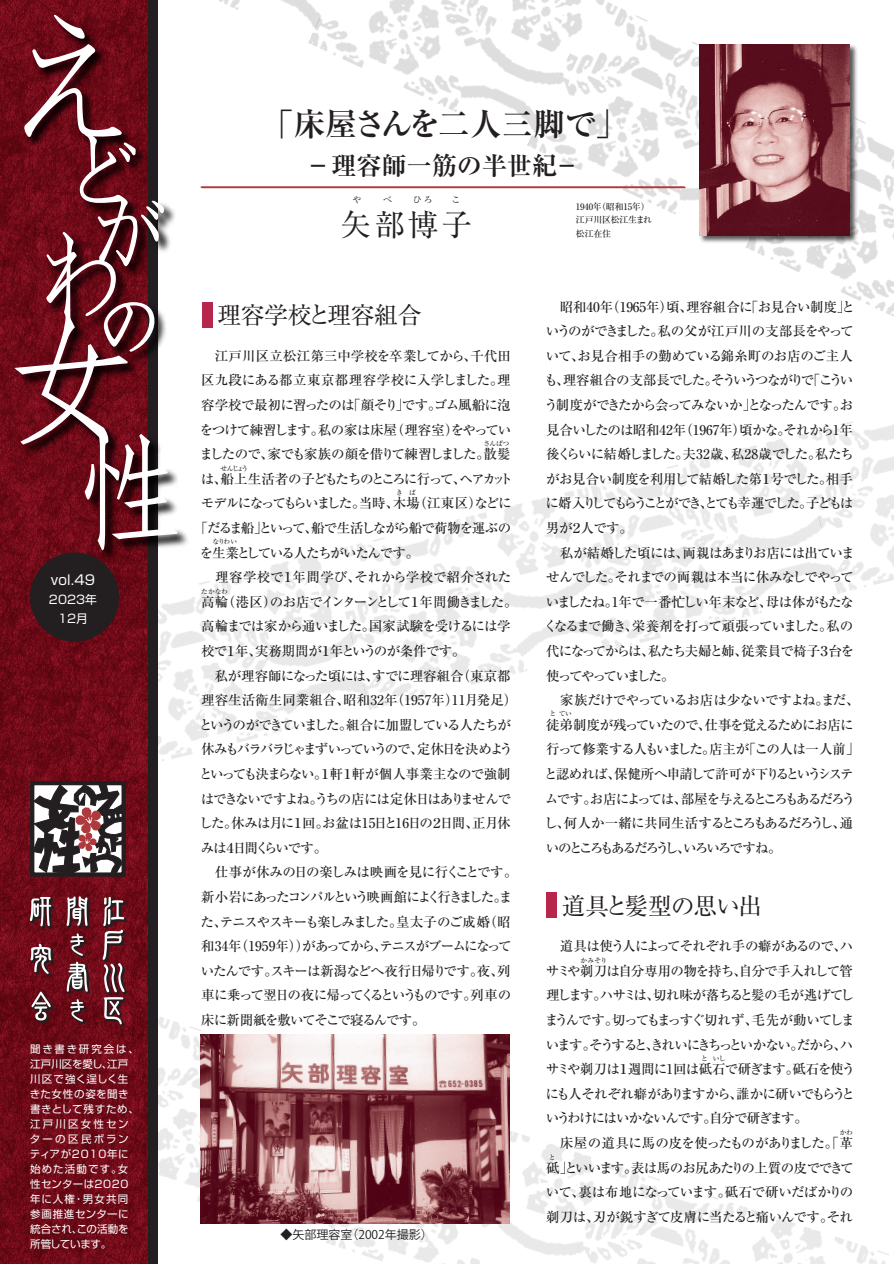
<style>
.page{position:relative;width:894px;height:1264px;background:#fff}
.page>*{position:absolute;margin:0;border:0;box-sizing:border-box;transform-origin:0 0}
.t1{font:700 31.8px "Ryumin Pr 5";letter-spacing:-.03em;color:#231f20}
.t2{font:30.45px "Ryumin Pr 5";color:#231f20}
.t3{font:700 25.2px "Ryumin Pr 5";color:#231f20}
.t4{font:24px "Ryumin Pr 5";letter-spacing:-.02em;color:#231f20}
.t5{font:24px "Ryumin Pr 5";letter-spacing:-.04em;color:#231f20}
.t6{font:500 13.5px/24.6px "Ryumin Pr 5";letter-spacing:-.075em;color:#231f20}
.t7{font:500 13.5px "Ryumin Pr 5";letter-spacing:-.105em;color:#231f20}
.t8{font:500 13.5px "Ryumin Pr 5";letter-spacing:.005em;color:#231f20}
.t9{font:500 13.5px "Ryumin Pr 5";letter-spacing:-.055em;color:#231f20}
.t10{font:500 13.5px "Ryumin Pr 5";letter-spacing:-.095em;color:#231f20}
.t11{font:500 13.5px "Ryumin Pr 5";letter-spacing:-.14em;color:#231f20}
.t12{font:500 13.5px "Ryumin Pr 5";letter-spacing:-.11em;color:#231f20}
.t13{font:500 13.5px "Ryumin Pr 5";letter-spacing:-.115em;color:#231f20}
.t14{font:500 13.5px "Ryumin Pr 5";letter-spacing:-.13em;color:#231f20}
.t15{font:500 13.5px "Ryumin Pr 5";letter-spacing:-.135em;color:#231f20}
.t16{font:500 13.5px "Ryumin Pr 5";letter-spacing:-.1em;color:#231f20}
.t17{font:500 13.5px "Ryumin Pr 5";letter-spacing:-.05em;color:#231f20}
.t18{font:500 13.5px "Ryumin Pr 5";letter-spacing:-.04em;color:#231f20}
.t19{font:500 13.5px "Ryumin Pr 5";letter-spacing:.025em;color:#231f20}
.t20{font:500 13.5px "Ryumin Pr 5";letter-spacing:-.015em;color:#231f20}
.t21{font:13.5px "Shin Go Pr 5";color:#fff}
.t22{font:12px "Koz Go Pr 6 N";color:#231f20}
.t23{font:11.85px/18.8px "Shin Go Pr 5";letter-spacing:.01em;color:#fff;text-align:center}
.t24{font:10.5px/15px "Shin Go Pr 5";letter-spacing:.055em;color:#fff}
.t25{font:500 9px/13.5px "Ryumin Pr 5";letter-spacing:-.025em;color:#231f20}
.t26{font:9px "Ryumin Pr 5";color:#231f20}
.t27{font:500 6.75px "Ryumin Pr 5";letter-spacing:-.045em;color:#231f20}
.s1{font-family:"Shin Go Pr 5"}
</style>
<div class="page">
<img style="left:219px;top:0;width:89px;height:18px">
<img style="left:308px;top:0;width:219px;height:121px">
<img style="left:747px;top:120px;width:147px;height:197px">
<img style="left:527px;top:0;width:288px;height:248px">
<img style="left:158px;top:555px;width:172px;height:206px">
<img style="left:330px;top:497px;width:234px;height:213px">
<img style="left:799px;top:421px;width:95px;height:173px">
<img style="left:564px;top:435px;width:274px;height:217px">
<img style="left:158px;top:1017px;width:168px;height:207px">
<img style="left:326px;top:1087px;width:265px;height:177px">
<img style="left:836px;top:1237px;width:53px;height:27px">
<img style="left:555px;top:1162px;width:281px;height:102px">
<img style="left:0;top:0;width:149px;height:1264px">
<div style="left:149px;top:0;width:9px;height:1264px;background:#231f20"></div>
<hr style="left:202px;top:187px;width:483px;height:1px;background:#af3a3e">
<div style="left:30px;top:552px;width:89px;height:89px;background:#231f20;border-radius:50%"></div>
<img style="left:12px;top:12px;width:181px;height:553px">
<svg style="left:12px;top:14px;width:166px;height:537px"></svg>
<svg style="left:30px;top:781px;width:96px;height:96px"></svg>
<svg style="left:33px;top:784px;width:90px;height:90px"></svg>
<svg style="left:103px;top:897px;width:25px;height:130px;background:#7f4950"></svg>
<svg style="left:67px;top:896px;width:24px;height:129px"></svg>
<svg style="left:30px;top:897px;width:25px;height:80px;background:#804b52"></svg>
<svg style="left:32px;top:991px;width:22px;height:33px"></svg>
<img style="left:698px;top:42px;width:162px;height:203px">
<img style="left:700px;top:44px;width:150px;height:191px">
<hr style="left:201px;top:186px;width:483px;height:2px;background:#af3a3e">
<div style="left:202px;top:302px;width:11px;height:25px;background:#b6274b"></div>
<div style="left:547px;top:892px;width:10px;height:26px;background:#b6274b"></div>
<img style="left:201px;top:1034px;width:308px;height:189px">
<p class="t21" style="left:51px;top:568px;width:46px">vol.49</p>
<p class="t23" style="left:49px;top:589px;width:50px">2023年<br>12月</p>
<p class="t24" style="left:30px;top:1041px;width:110px">聞き書き研究会は、江戸川区を愛し、江戸川区で強く逞しく生きた女性の姿を聞き書きとして残すため、江戸川区女性センターの区民ボランティアが2010年に始めた活動です。女性センターは2020年に人権・男女共同参画推進センターに統合され、この活動を所管しています。</p>
<h1 class="t1" style="left:262px;top:99px;width:367px">「床屋さんを二人三脚で」</h1>
<h3 class="t3" style="left:305px;top:145px;width:275px">－理容師一筋の半世紀－</h3>
<p class="t26" style="left:352px;top:193px;width:10px">や</p>
<p class="t26" style="left:383px;top:193px;width:51px">べ　 ひろ</p>
<p class="t26" style="left:451px;top:193px;width:10px">こ</p>
<h2 class="t2" style="left:341px;top:200px;width:133px">矢部博子</h2>
<p class="t25" style="left:576px;top:199px;width:78px">1940年（昭和15年）江戸川区松江生まれ松江在住</p>
<h3 class="t4" style="left:217px;top:296px;width:206px">理容学校と理容組合</h3>
<p class="t8" style="left:201px;top:345px;width:311px">　江戸川区立松江第三中学校を卒業してから、千代田</p>
<p class="t19" style="left:201px;top:370px;width:311px">区九段にある都立東京都理容学校に入学しました。理</p>
<p class="t9" style="left:201px;top:394px;width:311px">容学校で最初に習ったのは「顔そり」です。ゴム風船に泡</p>
<p class="t6" style="left:200px;top:416px;width:313px">をつけて練習します。私の家は床屋（理容室）をやってい</p>
<p class="t6" style="left:200px;top:441px;width:313px">ましたので、家でも家族の顔を借りて練習しました。散髪</p>
<p class="t13" style="left:201px;top:468px;width:314px">は、船上生活者の子どもたちのところに行って、ヘアカット</p>
<p class="t7" style="left:201px;top:493px;width:312px">モデルになってもらいました。当時、木場（江東区）などに</p>
<p class="t7" style="left:194px;top:517px;width:318px">「だるま船」といって、船で生活しながら船で荷物を運ぶの</p>
<p class="t7" style="left:200px;top:542px;width:221px">を生業としている人たちがいたんです。</p>
<p class="t20" style="left:201px;top:566px;width:312px">　理容学校で１年間学び、それから学校で紹介された</p>
<p class="t14" style="left:201px;top:591px;width:318px">高輪（港区）のお店でインターンとして１年間働きました。</p>
<p class="t6" style="left:201px;top:613px;width:311px">高輪までは家から通いました。国家試験を受けるには学</p>
<p class="t9" style="left:201px;top:640px;width:266px">校で１年、実務期間が１年というのが条件です。</p>
<p class="t17" style="left:201px;top:665px;width:311px">　私が理容師になった頃には、すでに理容組合（東京都</p>
<p class="t8" style="left:201px;top:689px;width:318px">理容生活衛生同業組合、昭和32年（1957年）11月発足）</p>
<p class="t16" style="left:199px;top:714px;width:313px">というのができていました。組合に加盟している人たちが</p>
<p class="t15" style="left:201px;top:739px;width:313px">休みもバラバラじゃまずいっていうので、定休日を決めよう</p>
<p class="t10" style="left:199px;top:763px;width:313px">といっても決まらない。１軒１軒が個人事業主なので強制</p>
<p class="t6" style="left:201px;top:785px;width:312px">はできないですよね。うちの店には定休日はありませんで</p>
<p class="t12" style="left:199px;top:812px;width:313px">した。休みは月に１回。お盆は15日と16日の２日間、正月休</p>
<p class="t11" style="left:201px;top:837px;width:128px">みは４日間くらいです。</p>
<p class="t18" style="left:201px;top:862px;width:318px">　仕事が休みの日の楽しみは映画を見に行くことです。</p>
<p class="t11" style="left:201px;top:886px;width:313px">新小岩にあったコンパルという映画館によく行きました。ま</p>
<p class="t6" style="left:201px;top:908px;width:312px">た、テニスやスキーも楽しみました。皇太子のご成婚（昭</p>
<p class="t6" style="left:201px;top:933px;width:312px">和34年（1959年））があってから、テニスがブームになって</p>
<p class="t6" style="left:201px;top:957px;width:312px">いたんです。スキーは新潟などへ夜行日帰りです。夜、列</p>
<p class="t6" style="left:201px;top:982px;width:311px">車に乗って翌日の夜に帰ってくるというものです。列車の</p>
<p class="t10" style="left:201px;top:1009px;width:226px">床に新聞紙を敷いてそこで寝るんです。</p>
<p class="t27" style="left:484px;top:438px;width:28px">さんぱつ</p>
<p class="t27" style="left:220px;top:463px;width:29px">せんじょう</p>
<p class="t27" style="left:396px;top:487px;width:21px">き　ば</p>
<p class="t27" style="left:212px;top:536px;width:26px">なりわい</p>
<p class="t27" style="left:201px;top:586px;width:28px">たかなわ</p>
<p class="t22" style="left:280px;top:1228px;width:154px"><span class="s1">◆</span>矢部理容室（2002年撮影）</p>
<p class="t6" style="left:544px;top:293px;width:317px">　昭和40年（1965年）頃、理容組合に「お見合い制度」というのができました。私の父が江戸川の支部長をやっていて、お見合相手の勤めている錦糸町のお店のご主人も、理容組合の支部長でした。そういうつながりで「こういう制度ができたから会ってみないか」となったんです。お見合いしたのは昭和42年（1967年）頃かな。それから1年後くらいに結婚しました。夫32歳、私28歳でした。私たちがお見合い制度を利用して結婚した第１号でした。相手に婿入りしてもらうことができ、とても幸運でした。子どもは男が２人です。<br>　私が結婚した頃には、両親はあまりお店には出ていませんでした。それまでの両親は本当に休みなしでやっていましたね。1年で一番忙しい年末など、母は体がもたなくなるまで働き、栄養剤を打って頑張っていました。私の代になってからは、私たち夫婦と姉、従業員で椅子３台を使ってやっていました。<br>　家族だけでやっているお店は少ないですよね。まだ、徒弟制度が残っていたので、仕事を覚えるためにお店に行って修業する人もいました。店主が「この人は一人前」と認めれば、保健所へ申請して許可が下りるというシステムです。お店によっては、部屋を与えるところもあるだろうし、何人か一緒に共同生活するところもあるだろうし、通いのところもあるだろうし、いろいろですね。</p>
<p class="t27" style="left:550px;top:708px;width:24px">とてい</p>
<h3 class="t5" style="left:562px;top:887px;width:202px">道具と髪型の思い出</h3>
<p class="t6" style="left:545px;top:933px;width:312px">　道具は使う人によってそれぞれ手の癖があるので、ハサミや剃刀は自分専用の物を持ち、自分で手入れして管理します。ハサミは、切れ味が落ちると髪の毛が逃げてしまうんです。切ってもまっすぐ切れず、毛先が動いてしまいます。そうすると、きれいにきちっといかない。だから、ハサミや剃刀は１週間に1回は砥石で研ぎます。砥石を使うにも人それぞれ癖がありますから、誰かに研いでもらうというわけにはいかないんです。自分で研ぎます。<br>　床屋の道具に馬の皮を使ったものがありました。「革砥」といいます。表は馬のお尻あたりの上質の皮でできていて、裏は布地になっています。砥石で研いだばかりの剃刀は、刃が鋭すぎて皮膚に当たると痛いんです。それ</p>
<p class="t27" style="left:581px;top:955px;width:28px">かみそり</p>
<p class="t27" style="left:701px;top:1053px;width:26px">と いし</p>
<p class="t27" style="left:840px;top:1127px;width:15px">かわ</p>
<p class="t27" style="left:549px;top:1152px;width:8px">と</p>
</div>
